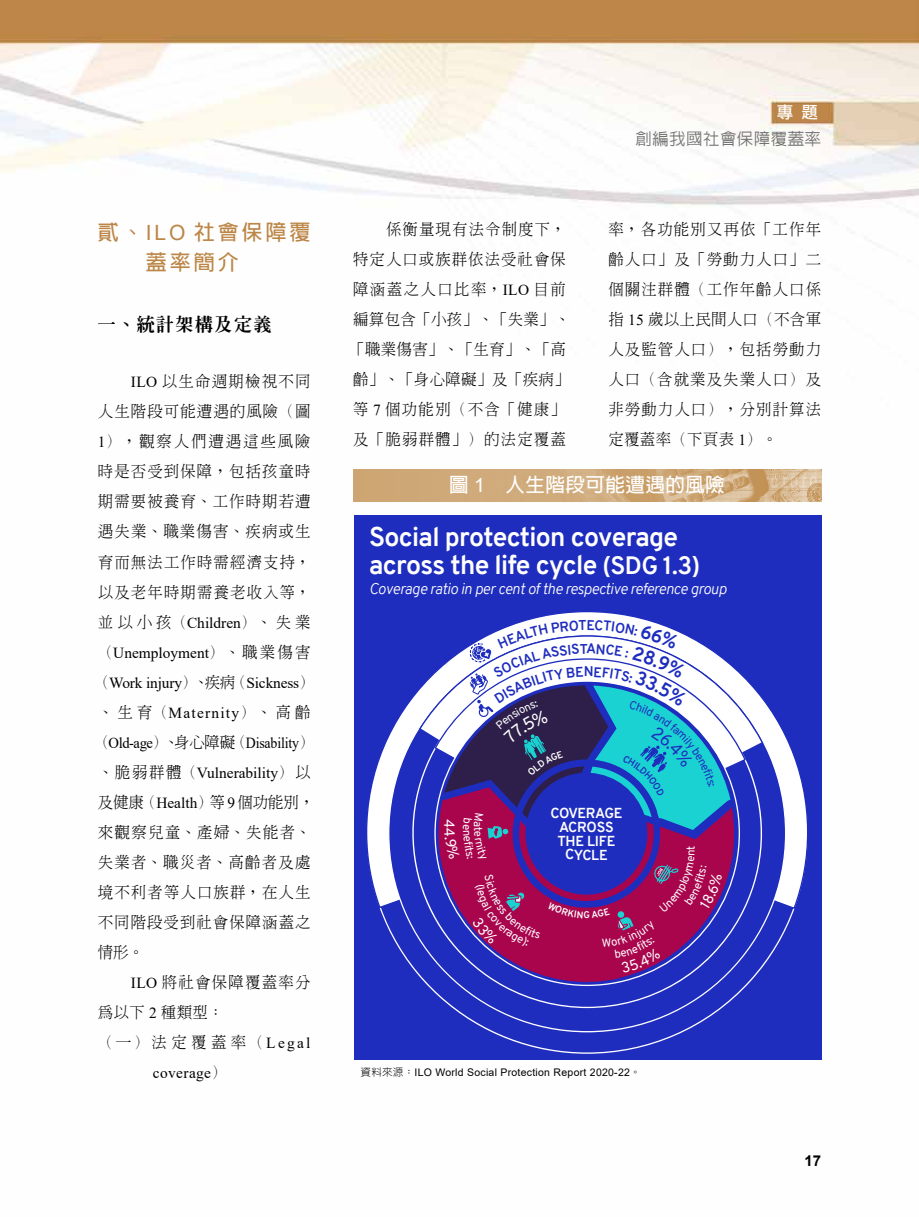
<style>
.page{position:relative;width:919px;height:1217px;background:#fff}
.page>*{position:absolute;margin:0;border:0;box-sizing:border-box;transform-origin:0 0}
.t1{font:700 26.4px/27.9px "Overpass";letter-spacing:-.025em;color:#fff}
.t2{font:700 21px/30px "Lin Gothic";letter-spacing:.14em;color:#bc8646}
.t3{font:700 19.5px "Lin Gothic";letter-spacing:.025em;color:#fff}
.t4{font:800 18px "Inn Ming";letter-spacing:.08em;color:#000}
.t5{font:500 16.5px "Lin Gothic";letter-spacing:.025em;color:#727171}
.t6{font:16.5px "DF Li Hei Md WIN BF";color:#fff}
.t7{font:300 15.3px/30px "Inn Ming";letter-spacing:.075em;color:#000}
.t8{font:15.3px/30px "Times New Roman";color:#000}
.t9{font:15.3px "Times New Roman";letter-spacing:.025em;color:#000}
.t10{font:italic 300 15.15px "Overpass";letter-spacing:-.025em;color:#fff}
.t11{font:700 15px "Arial";color:#000}
.t12{font:700 14.1px/13.8px "Overpass";letter-spacing:-.015em;color:#fff;text-align:center}
.t13{font:700 13.8px "Overpass";color:#1e2dbe}
.t14{font:10.5px "Arial";letter-spacing:.025em;color:#000}
.t15{font:700 9.45px "Overpass";color:#fff}
.s1{font-family:"Arial";font-weight:400}
.s2{font-family:"Times New Roman";font-weight:400}
.s3{font-family:"Inn Ming";font-weight:300}
.s4{font-size:24.45px}
.s5{font-family:"Lin Gothic";font-weight:300}
</style>
<div class="page">
<img style="left:0;top:0;width:918px;height:1060px">
<img style="left:353px;top:469px;width:468px;height:32px">
<div style="left:354px;top:514px;width:467px;height:545px;background:#1e2dbe"></div>
<svg style="left:353px;top:612px;width:442px;height:441px"></svg>
<svg style="left:366px;top:612px;width:442px;height:297px"></svg>
<svg style="left:388px;top:634px;width:398px;height:398px"></svg>
<svg style="left:387px;top:658px;width:399px;height:349px"></svg>
<svg style="left:434px;top:658px;width:311px;height:162px;fill:#fff"></svg>
<svg style="left:436px;top:789px;width:309px;height:206px"></svg>
<svg style="left:442px;top:620px;width:288px;height:352px"></svg>
<h2 class="t2" style="left:146px;top:217px;width:166px;text-indent:-48px">貳、<span class="s1">ILO</span> 社會保障覆蓋率簡介</h2>
<p class="t4" style="left:98px;top:315px;width:175px">一、統計架構及定義</p>
<p class="t7" style="left:98px;top:366px;width:214px;text-align:justify;text-indent:33px"><span class="s2">ILO</span> 以生命週期檢視不同人生階段可能遭遇的風險（圖<span class="s2">1</span>），觀察人們遭遇這些風險時是否受到保障，包括孩童時期需要被養育、工作時期若遭遇失業、職業傷害、疾病或生育而無法工作時需經濟支持，以及老年時期需養老收入等，並以小孩（<span class="s2">Children</span>）、失業</p>
<p class="t8" style="left:94px;top:636px;width:222px"><span class="s3">（</span>Unemployment<span class="s3">）、職業傷害（</span>Work injury<span class="s3">）、疾病（</span>Sickness<span class="s3">）、生育（</span>Maternity<span class="s3">）、高齡（</span>Old-age<span class="s3">）、身心障礙（</span>Disability<span class="s3">）、脆弱群體（</span>Vulnerability<span class="s3">）以</span></p>
<p class="t7" style="left:98px;top:786px;width:218px">及健康（<span class="s2">Health</span>）等<span class="s2">9</span>個功能別，來觀察兒童、產婦、失能者、失業者、職災者、高齡者及處境不利者等人口族群，在人生不同階段受到社會保障涵蓋之情形。</p>
<p class="t7" style="left:98px;top:966px;width:214px;text-indent:33px"><span class="s2">ILO</span> 將社會保障覆蓋率分為以下 <span class="s2">2</span> 種類型：<br>（一）法定覆蓋率（<span class="s2">Legal</span></p>
<p class="t9" style="left:153px;top:1061px;width:75px">coverage<span class="s3">）</span></p>
<p class="t6" style="left:776px;top:104px;width:43px">專 題</p>
<p class="t5" style="left:635px;top:130px;width:187px">創編我國社會保障覆蓋率</p>
<p class="t7" style="left:349px;top:214px;width:222px;text-indent:37px">係衡量現有法令制度下，特定人口或族群依法受社會保障涵蓋之人口比率，<span class="s2">ILO</span> 目前編算包含「小孩」、「失業」、「職業傷害」、「生育」、「高齡」、「身心障礙」及「疾病」等 <span class="s2">7</span> 個功能別（不含「健康」及「脆弱群體」）的法定覆蓋</p>
<p class="t7" style="left:608px;top:214px;width:214px;text-align:justify">率，各功能別又再依「工作年齡人口」及「勞動力人口」二個關注群體（工作年齡人口係指 <span class="s2">15</span> 歲以上民間人口（不含軍人及監管人口），包括勞動力人口（含就業及失業人口）及非勞動力人口），分別計算法定覆蓋率（下頁表 <span class="s2">1</span>）。</p>
<p class="t3" style="left:449px;top:474px;width:277px">圖 <span class="s1">1</span>　人生階段可能遭遇的風險</p>
<h1 class="t1" style="left:369px;top:523px;width:333px">Social protection coverage across the life cycle <span class="s4">(SDG 1.3)</span></h1>
<p class="t10" style="left:369px;top:578px;width:359px">Coverage ratio in per cent of the respective reference group</p>
<p class="t13" style="left:583px;top:661px;width:12px">N</p>
<p class="t12" style="left:550px;top:806px;width:74px">COVERAGE<br>ACROSS<br>THE LIFE<br>CYCLE</p>
<p class="t15" style="left:583px;top:908px;width:8px">G</p>
<p class="t14" style="left:360px;top:1064px;width:281px"><span class="s5">資料來源：</span>ILO World Social Protection Report 2020-22<span class="s5">。</span></p>
<p class="t11" style="left:804px;top:1149px;width:18px">17</p>
</div>
